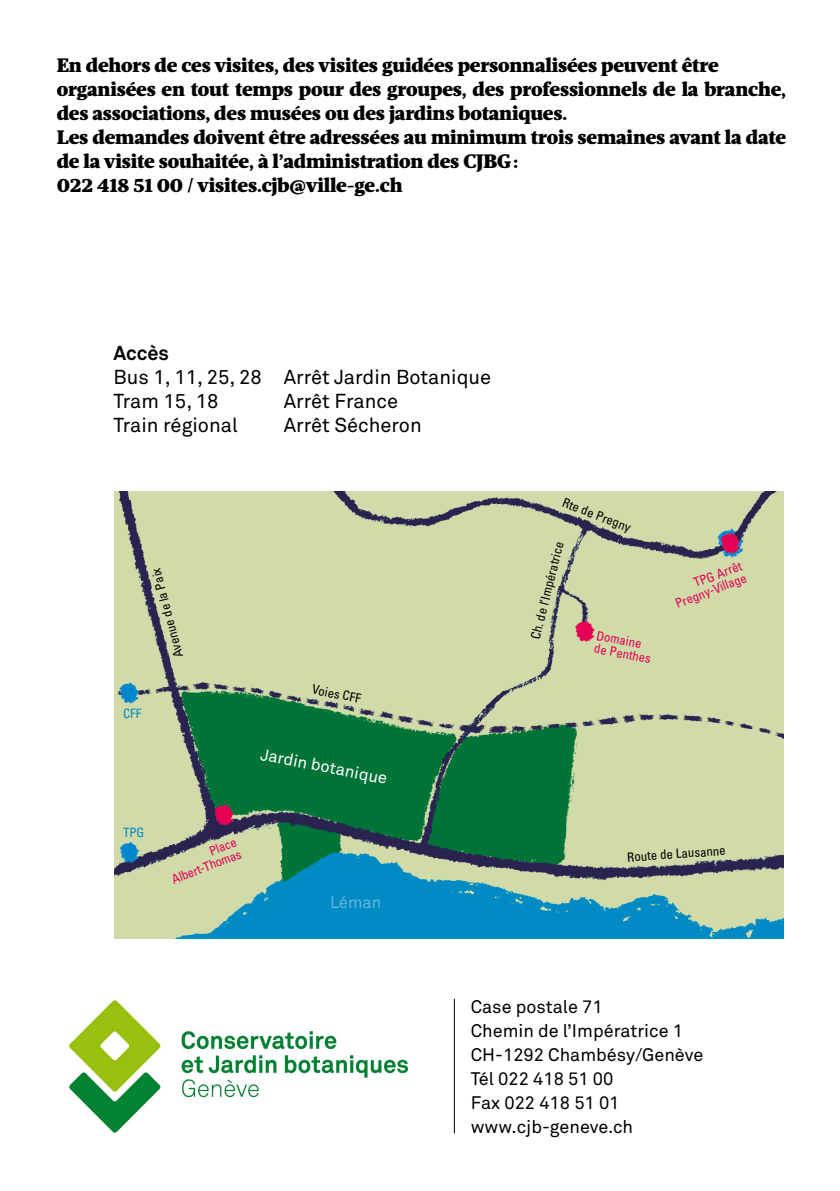
<style>
.page{position:relative;width:840px;height:1191px;background:#fff}
.page>*{position:absolute;margin:0;border:0;box-sizing:border-box;transform-origin:0 0}
.t1{font:900 20px/24px "Mafra";letter-spacing:-.01em;color:#000}
.t2{font:20px/24px "Akkurat Std";color:#000}
.t3{font:700 20px "Akkurat Std";color:#000}
.t4{font:18px/24px "Akkurat Std";color:#000}
.t5{font:16.6px "Akkurat Std";color:#fff}
.t6{font:16.6px "Akkurat Std";color:#66b6de}
.t7{font:condensed 12.8px "Univers";color:#000}
.t8{font:condensed 12.8px/12.8px "Univers";color:#e50056;text-align:right}
.t9{font:condensed 12.8px "Univers";color:#008bc5}
</style>
<div class="page">
<img style="left:68px;top:999px;width:341px;height:134px">
<hr style="left:454px;top:998px;width:1px;height:135px;background:#000">
<img style="left:114px;top:491px;width:669px;height:447px">
<p class="t1" style="left:57px;top:54px;width:730px">En dehors de ces visites, des visites guidées personnalisées peuvent être organisées en tout temps pour des groupes, des professionnels de la branche, des associations, des musées ou des jardins botaniques.<br>Les demandes doivent être adressées au minimum trois semaines avant la date de la visite souhaitée, à l’administration des CJBG:<br>022 418 51 00 / visites.cjb@ville-ge.ch</p>
<p class="t3" style="left:113px;top:340px;width:57px">Accès</p>
<p class="t2" style="left:113px;top:365px;width:379px">Bus 1, 11, 25, 28 Arrêt Jardin Botanique<br>Tram 15, 18</p>
<p class="t2" style="left:283px;top:389px;width:116px">Arrêt France</p>
<p class="t2" style="left:113px;top:413px;width:126px">Train régional</p>
<p class="t2" style="left:283px;top:413px;width:139px">Arrêt Sécheron</p>
<p class="t7" style="left:171px;top:659px;width:93px;rotate:-105deg">Avenue de la Paix</p>
<p class="t9" style="left:123px;top:705px;width:20px">CFF</p>
<p class="t9" style="left:123px;top:824px;width:23px">TPG</p>
<p class="t8" style="left:165px;top:861px;width:75px;rotate:-21deg">Place<br>Albert-Thomas</p>
<p class="t7" style="left:313px;top:681px;width:51px;rotate:11deg">Voies CFF</p>
<p class="t5" style="left:262px;top:744px;width:130px;rotate:11deg">Jardin botanique</p>
<p class="t6" style="left:330px;top:892px;width:53px">Léman</p>
<p class="t7" style="left:565px;top:494px;width:74px;rotate:21deg">Rte de Pregny</p>
<p class="t7" style="left:527px;top:637px;width:102px;rotate:-76deg">Ch. de l’Impératrice</p>
<p class="t8" style="left:597px;top:628px;width:59px;text-align:left;rotate:11deg">Domaine de Penthes</p>
<p class="t8" style="left:668px;top:586px;width:77px;rotate:-21deg">TPG Arrêt<br>Pregny-Village</p>
<p class="t7" style="left:626px;top:849px;width:100px;rotate:-4deg">Route de Lausanne</p>
<p class="t4" style="left:470px;top:994px;width:234px">Case postale 71<br>Chemin de l’Impératrice 1<br>CH-1292 Chambésy/Genève<br>Tél 022 418 51 00<br>Fax 022 418 51 01 www.cjb-geneve.ch</p>
</div>
